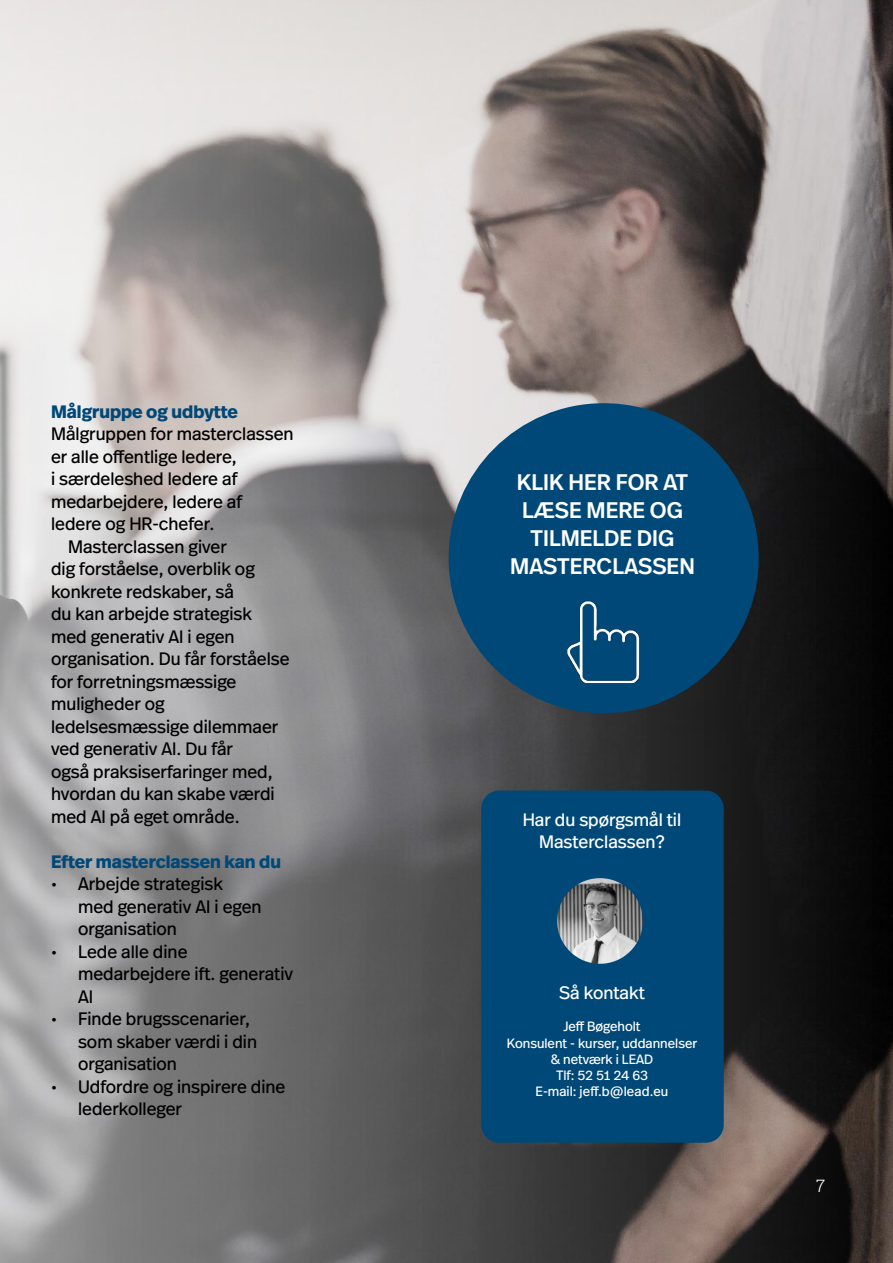
<style>
.page{position:relative;width:893px;height:1263px;background:#fff}
.page>*{position:absolute;margin:0;border:0;box-sizing:border-box;transform-origin:0 0}
.t1{font:500 22.5px/28.2px "Real Head Pro";color:#fff;text-align:center}
.t2{font:18px/22.5px "Real Head Pro";color:#000}
.t3{font:700 18px "Real Head Pro";color:#004877}
.t4{font:18px/21.6px "Real Head Pro";color:#fff;text-align:center}
.t5{font:300 18px "Real Head Pro";color:#fff}
.t6{font:13.5px/16.2px "Real Head Pro";color:#fff;text-align:center}
</style>
<div class="page">
<img style="left:0;top:0;width:893px;height:1263px">
<div style="left:481px;top:790px;width:243px;height:353px;background:#004877;border-radius:18px"></div>
<img style="left:557px;top:878px;width:86px;height:86px;border-radius:43px">
<div style="left:449px;top:403px;width:310px;height:310px;background:#004877;border-radius:50%"></div>
<img style="left:567px;top:601px;width:73px;height:83px">
<p class="t3" style="left:51px;top:398px;width:188px">Målgruppe og udbytte</p>
<p class="t2" style="left:51px;top:422px;width:244px">Målgruppen for masterclassen</p>
<p class="t2" style="left:51px;top:445px;width:187px">er alle offentlige ledere,</p>
<p class="t2" style="left:51px;top:467px;width:188px">i særdeleshed ledere af</p>
<p class="t2" style="left:51px;top:490px;width:193px">medarbejdere, ledere af</p>
<p class="t2" style="left:51px;top:512px;width:165px">ledere og HR-chefer.</p>
<p class="t2" style="left:68px;top:535px;width:160px">Masterclassen giver</p>
<p class="t2" style="left:51px;top:557px;width:205px">dig forståelse, overblik og</p>
<p class="t2" style="left:51px;top:580px;width:184px">konkrete redskaber, så</p>
<p class="t2" style="left:51px;top:602px;width:203px">du kan arbejde strategisk</p>
<p class="t2" style="left:51px;top:625px;width:185px">med generativ AI i egen</p>
<p class="t2" style="left:51px;top:647px;width:240px">organisation. Du får forståelse</p>
<p class="t2" style="left:51px;top:670px;width:187px">for forretningsmæssige</p>
<p class="t2" style="left:51px;top:692px;width:115px">muligheder og</p>
<p class="t2" style="left:51px;top:715px;width:229px">ledelsesmæssige dilemmaer</p>
<p class="t2" style="left:51px;top:737px;width:183px">ved generativ AI. Du får</p>
<p class="t2" style="left:51px;top:760px;width:223px">også praksiserfaringer med,</p>
<p class="t2" style="left:51px;top:782px;width:225px">hvordan du kan skabe værdi</p>
<p class="t2" style="left:51px;top:805px;width:190px">med AI på eget område.</p>
<p class="t3" style="left:51px;top:848px;width:232px">Efter masterclassen kan du</p>
<p class="t2" style="left:78px;top:872px;width:185px;text-indent:-27px">• Arbejde strategisk med generativ AI i egen organisation</p>
<p class="t2" style="left:78px;top:940px;width:217px;text-indent:-27px">• Lede alle dine medarbejdere ift. generativ<br>AI</p>
<p class="t2" style="left:78px;top:1007px;width:181px;text-indent:-27px">• Finde brugsscenarier, som skaber værdi i din organisation</p>
<p class="t2" style="left:78px;top:1075px;width:209px;text-indent:-27px">• Udfordre og inspirere dine lederkolleger</p>
<p class="t1" style="left:510px;top:467px;width:186px">KLIK HER FOR AT<br>LÆSE MERE OG<br>TILMELDE DIG<br>MASTERCLASSEN</p>
<p class="t4" style="left:523px;top:809px;width:160px">Har du spørgsmål til<br>Masterclassen?</p>
<p class="t4" style="left:559px;top:981px;width:87px">Så kontakt</p>
<p class="t6" style="left:507px;top:1018px;width:192px">Jeff Bøgeholt<br>Konsulent - kurser, uddannelser &amp; netværk i LEAD<br>Tlf: 52 51 24 63<br>E-mail: jeff.b@lead.eu</p>
<p class="t5" style="left:816px;top:1173px;width:10px">7</p>
</div>
